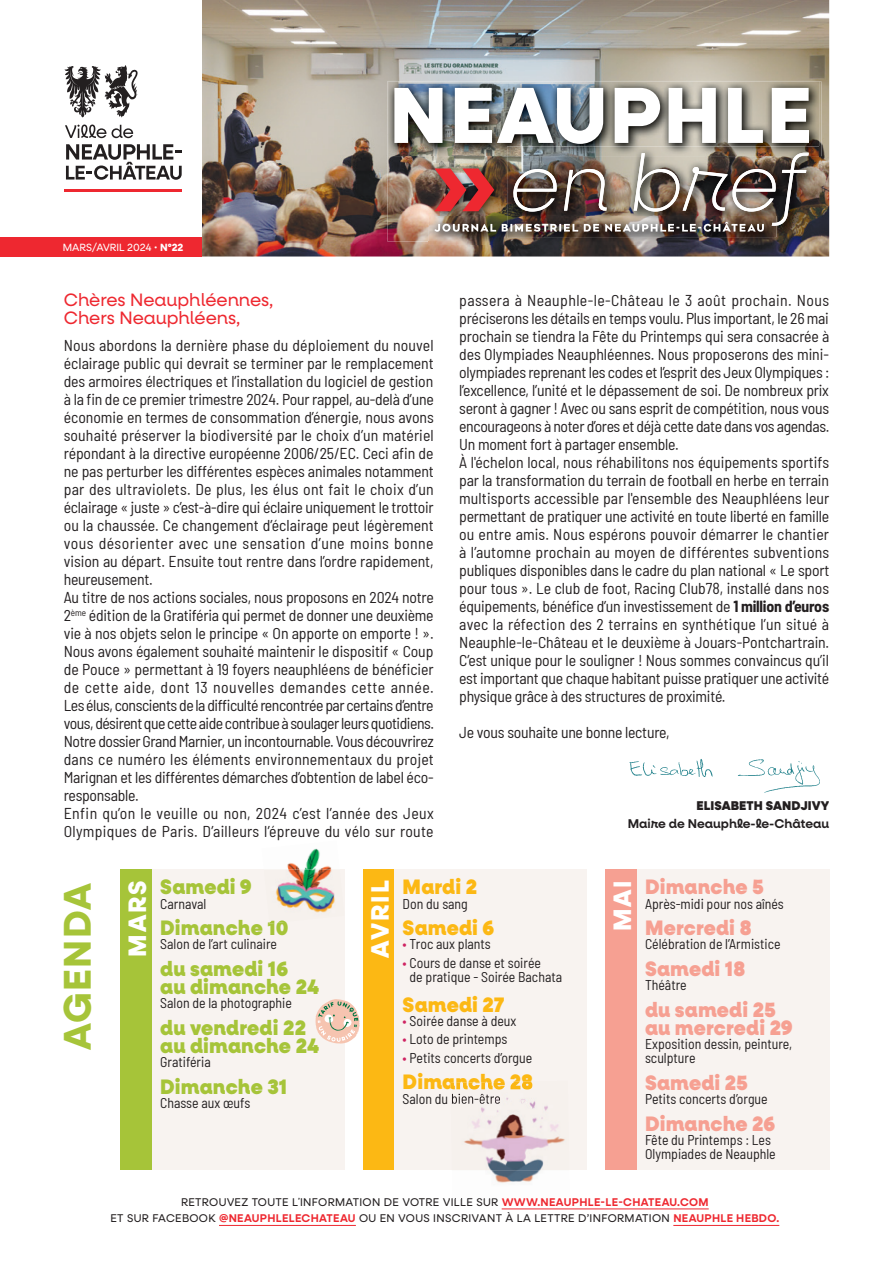
<style>
.page{position:relative;width:893px;height:1263px;background:#fff}
.page>*{position:absolute;margin:0;border:0;box-sizing:border-box;transform-origin:0 0}
.t1{font:700 38.85px "Neulis Alt";letter-spacing:.04em;color:#a6c439}
.t2{font:800 25.35px "Neulis Alt";letter-spacing:.08em;color:#fff}
.t3{font:900 21px/18px "Neulis Alt";letter-spacing:.01em;color:#a6c439}
.t4{font:900 21px/18px "Neulis Alt";letter-spacing:.01em;color:#f6a092}
.t5{font:900 21px "Neulis Alt";letter-spacing:.01em;color:#fcb814}
.t6{font:18px/18px "Neulis Alt";color:#ee2830}
.t7{font:semi-condensed 15.75px/18px "Barlow";letter-spacing:-.01em;color:#231f20}
.t8{font:semi-condensed 14.25px/14.2px "Barlow";color:#231f20}
.t9{font:600 12.75px "Neulis";color:#231f20}
.t10{font:900 12.75px "Neulis";letter-spacing:.01em;color:#231f20}
.t11{font:11.25px/16.5px "Neulis Alt";letter-spacing:.03em;color:#231f20;text-align:center}
.t12{font:10.5px "Neulis Alt";letter-spacing:-.005em;color:#fff}
.s1{font-weight:700}
.s2{color:#cf2362}
.s3{font-weight:600;color:#ee2830}
</style>
<div class="page">
<div style="left:121px;top:869px;width:31px;height:301px;background:#a6c439"></div>
<div style="left:152px;top:869px;width:192px;height:301px;background:#f8f3f0"></div>
<div style="left:606px;top:869px;width:31px;height:301px;background:#f6a092"></div>
<div style="left:637px;top:869px;width:192px;height:301px;background:#f8f3f0"></div>
<div style="left:363px;top:869px;width:31px;height:301px;background:#fcb814"></div>
<div style="left:394px;top:869px;width:193px;height:301px;background:#f8f3f0"></div>
<img style="left:201px;top:0;width:628px;height:256px">
<img style="left:387px;top:81px;width:432px;height:53px">
<img style="left:387px;top:134px;width:47px;height:108px">
<img style="left:776px;top:238px;width:43px;height:4px">
<img style="left:776px;top:156px;width:45px;height:82px">
<img style="left:388px;top:82px;width:433px;height:74px">
<svg style="left:819px;top:146px;width:2px;height:10px"></svg>
<img style="left:507px;top:146px;width:312px;height:10px">
<svg style="left:394px;top:88px;width:415px;height:56px"></svg>
<img style="left:429px;top:216px;width:347px;height:28px">
<img style="left:507px;top:232px;width:269px;height:6px">
<img style="left:434px;top:153px;width:375px;height:79px">
<svg style="left:65px;top:125px;width:41px;height:13px"></svg>
<svg style="left:112px;top:125px;width:21px;height:13px"></svg>
<svg style="left:66px;top:144px;width:116px;height:36px"></svg>
<hr style="left:65px;top:190px;width:117px;height:2px;background:#ee2830">
<svg style="left:65px;top:65px;width:73px;height:52px"></svg>
<div style="left:0;top:237px;width:201px;height:19px;background:#ee2830"></div>
<img style="left:629px;top:759px;width:191px;height:34px">
<hr style="left:502px;top:1208px;width:207px;height:1px;background:#ee2830">
<hr style="left:219px;top:1225px;width:137px;height:1px;background:#ee2830">
<hr style="left:673px;top:1225px;width:106px;height:1px;background:#ee2830">
<svg style="left:315px;top:999px;width:45px;height:44px"></svg>
<img style="left:287px;top:848px;width:45px;height:21px">
<img style="left:275px;top:869px;width:60px;height:44px">
<img style="left:269px;top:920px;width:17px;height:3px">
<img style="left:464px;top:1097px;width:101px;height:86px">
<img style="left:450px;top:1081px;width:83px;height:9px">
<img style="left:452px;top:1093px;width:48px;height:11px">
<img style="left:452px;top:1198px;width:45px;height:1px">
<p class="t12" style="left:63px;top:241px;width:122px">MARS/AVRIL 2024 • <span class="s1">N°22</span></p>
<p class="t6" style="left:64px;top:291px;width:211px">Chères Neauphléennes,<br>Chers Neauphléens,</p>
<p class="t7" style="left:64px;top:335px;width:372px">Nous abordons la dernière phase du déploiement du nouvel éclairage public qui devrait se terminer par le remplacement des armoires électriques et l’installation du logiciel de gestion à la fin de ce premier trimestre 2024. Pour rappel, au-delà d’une économie en termes de consommation d’énergie, nous avons souhaité préserver la biodiversité par le choix d’un matériel répondant à la directive européenne 2006/25/EC. Ceci afin de ne pas perturber les différentes espèces animales notamment par des ultraviolets. De plus, les élus ont fait le choix d’un éclairage « juste » c’est-à-dire qui éclaire uniquement le trottoir ou la chaussée. Ce changement d’éclairage peut légèrement vous désorienter avec une sensation d’une moins bonne vision au départ. Ensuite tout rentre dans l’ordre rapidement, heureusement.<br>Au titre de nos actions sociales, nous proposons en 2024 notre 2<sup>ème</sup> édition de la Gratiféria qui permet de donner une deuxième vie à nos objets selon le principe « On apporte on emporte ! ».<br>Nous avons également souhaité maintenir le dispositif « Coup de Pouce » permettant à 19 foyers neauphléens de bénéficier de cette aide, dont 13 nouvelles demandes cette année.<br>Les élus, conscients de la difficulté rencontrée par certains d’entre vous, désirent que cette aide contribue à soulager leurs quotidiens.<br>Notre dossier Grand Marnier, un incontournable. Vous découvrirez dans ce numéro les éléments environnementaux du projet Marignan et les différentes démarches d’obtention de label éco&shy;responsable.<br>Enfin qu’on le veuille ou non, 2024 c’est l’année des Jeux Olympiques de Paris. D’ailleurs l’épreuve du vélo sur route</p>
<p class="t7" style="left:459px;top:290px;width:372px">passera à Neauphle-le-Château le 3 août prochain. Nous préciserons les détails en temps voulu. Plus important, le 26 mai prochain se tiendra la Fête du Printemps qui sera consacrée à des Olympiades Neauphléennes. Nous proposerons des mini&shy;olympiades reprenant les codes et l’esprit des Jeux Olympiques : l’excellence, l’unité et le dépassement de soi. De nombreux prix seront à gagner ! Avec ou sans esprit de compétition, nous vous encourageons à noter d’ores et déjà cette date dans vos agendas.<br>Un moment fort à partager ensemble.<br>À l'échelon local, nous réhabilitons nos équipements sportifs par la transformation du terrain de football en herbe en terrain multisports accessible par l'ensemble des Neauphléens leur permettant de pratiquer une activité en toute liberté en famille ou entre amis. Nous espérons pouvoir démarrer le chantier à l’automne prochain au moyen de différentes subventions publiques disponibles dans le cadre du plan national « Le sport pour tous ». Le club de foot, Racing Club78, installé dans nos équipements, bénéfice d’un investissement de <span class="s1">1 million d’euros </span>avec la réfection des 2 terrains en synthétique l’un situé à Neauphle-le-Château et le deuxième à Jouars-Pontchartrain.<br>C’est unique pour le souligner ! Nous sommes convaincus qu’il est important que chaque habitant puisse pratiquer une activité physique grâce à des structures de proximité.</p>
<p class="t7" style="left:459px;top:722px;width:212px">Je vous souhaite une bonne lecture,</p>
<p class="t10" style="left:696px;top:798px;width:134px">ELISABETH SANDJIVY</p>
<p class="t9" style="left:628px;top:816px;width:203px">Maire de Neauphle-le-Château</p>
<h1 class="t1" style="left:54px;top:1050px;width:168px;rotate:-90deg">AGENDA</h1>
<h2 class="t2" style="left:122px;top:957px;width:78px;rotate:-90deg">MARS</h2>
<h3 class="t3" style="left:160px;top:879px;width:93px">Samedi 9</h3>
<p class="t8" style="left:160px;top:895px;width:48px">Carnaval</p>
<h3 class="t3" style="left:160px;top:919px;width:130px">Dimanche 10</h3>
<p class="t8" style="left:160px;top:936px;width:118px">Salon de l’art culinaire</p>
<h3 class="t3" style="left:160px;top:960px;width:160px">du samedi 16<br>au dimanche 24</h3>
<p class="t8" style="left:160px;top:995px;width:133px">Salon de la photographie</p>
<h3 class="t3" style="left:160px;top:1019px;width:160px">du vendredi 22 au dimanche 24</h3>
<p class="t8" style="left:160px;top:1054px;width:52px">Gratiféria</p>
<h3 class="t3" style="left:160px;top:1078px;width:128px">Dimanche 31</h3>
<p class="t8" style="left:160px;top:1094px;width:92px">Chasse aux œufs</p>
<h2 class="t2" style="left:365px;top:958px;width:79px;rotate:-90deg">AVRIL</h2>
<h3 class="t5" style="left:403px;top:874px;width:76px">Mardi 2</h3>
<p class="t8" style="left:403px;top:895px;width:67px">Don du sang</p>
<h3 class="t5" style="left:403px;top:915px;width:93px">Samedi 6</h3>
<p class="t8" style="left:403px;top:936px;width:90px"><span class="s2">•</span> Troc aux plants</p>
<p class="t8" style="left:410px;top:955px;width:154px;text-indent:-7px"><span class="s2">•</span> Cours de danse et soirée<br>de pratique - Soirée Bachata</p>
<h3 class="t5" style="left:403px;top:991px;width:103px">Samedi 27</h3>
<p class="t8" style="left:403px;top:1013px;width:115px"><span class="s2">•</span> Soirée danse à deux</p>
<p class="t8" style="left:403px;top:1031px;width:106px"><span class="s2">•</span> Loto de printemps</p>
<p class="t8" style="left:403px;top:1049px;width:131px"><span class="s2">•</span> Petits concerts d’orgue</p>
<h3 class="t5" style="left:403px;top:1069px;width:132px">Dimanche 28</h3>
<h2 class="t2" style="left:607px;top:931px;width:53px;rotate:-90deg">MAI</h2>
<h3 class="t4" style="left:645px;top:879px;width:120px">Dimanche 5</h3>
<p class="t8" style="left:645px;top:895px;width:140px">Après-midi pour nos aînés</p>
<h3 class="t4" style="left:645px;top:919px;width:108px">Mercredi 8</h3>
<p class="t8" style="left:645px;top:936px;width:137px">Célébration de l’Armistice</p>
<h3 class="t4" style="left:645px;top:960px;width:102px">Samedi 18</h3>
<p class="t8" style="left:645px;top:977px;width:43px">Théâtre</p>
<h3 class="t4" style="left:645px;top:1001px;width:149px">du samedi 25 au mercredi 29</h3>
<p class="t8" style="left:645px;top:1036px;width:149px">Exposition dessin, peinture, sculpture</p>
<h3 class="t4" style="left:645px;top:1074px;width:104px">Samedi 25</h3>
<p class="t8" style="left:645px;top:1091px;width:124px">Petits concerts d’orgue</p>
<h3 class="t4" style="left:645px;top:1115px;width:132px">Dimanche 26</h3>
<p class="t8" style="left:645px;top:1131px;width:132px">Fête du Printemps : Les<br>Olympiades de Neauphle</p>
<p class="t11" style="left:110px;top:1194px;width:670px">RETROUVEZ TOUTE LʼINFORMATION DE VOTRE VILLE SUR <span class="s3">WWW.NEAUPHLE-LE-CHATEAU.COM<br></span>ET SUR FACEBOOK <span class="s3">@NEAUPHLELECHATEAU</span> OU EN VOUS INSCRIVANT À LA LETTRE D’INFORMATION <span class="s3">NEAUPHLE HEBDO.</span></p>
</div>
